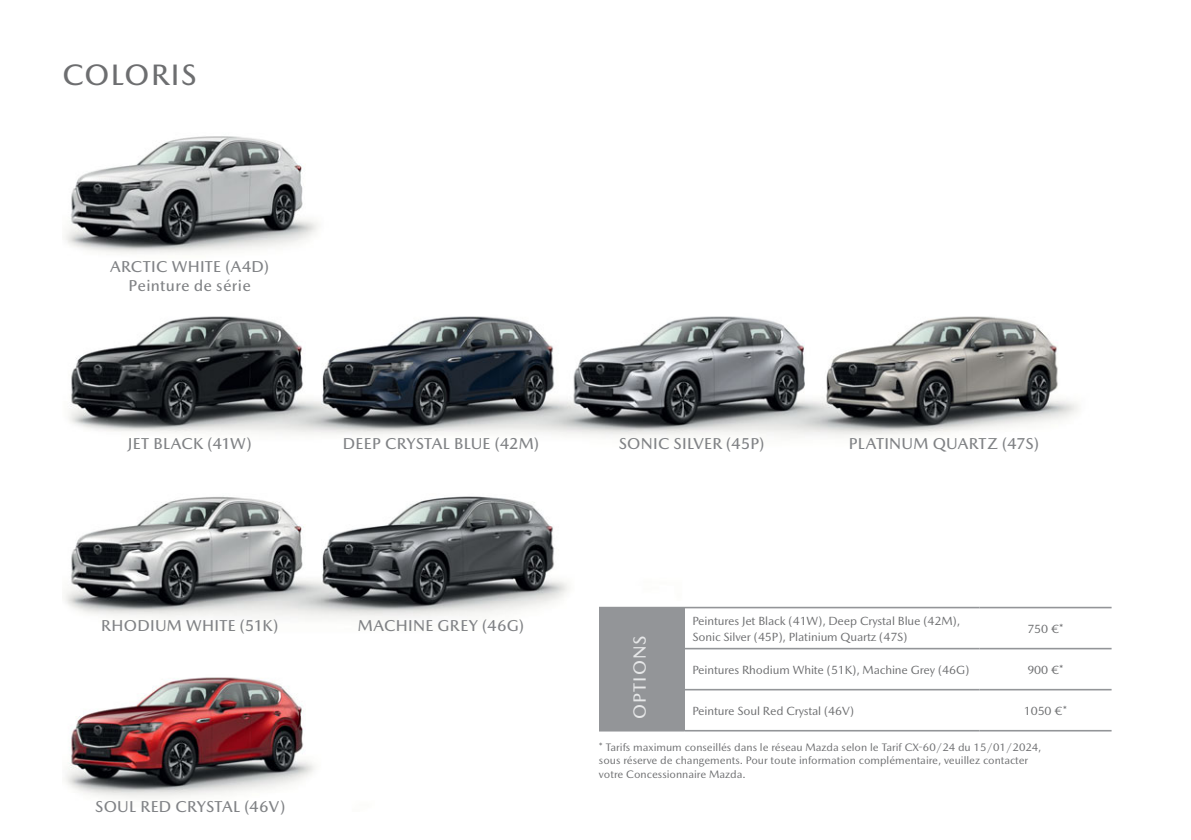
<style>
.page{position:relative;width:1191px;height:840px;background:#fff}
.page>*{position:absolute;margin:0;border:0;box-sizing:border-box;transform-origin:0 0}
.t1{font:500 30px "Mazda Type Cyrillic";letter-spacing:.05em;color:#6d6e70}
.t2{font:500 18px "Mazda Type Cyrillic";letter-spacing:.065em;color:#e6e7e8}
.t3{font:500 16px/19.2px "Mazda Type Cyrillic";letter-spacing:.02em;color:#808285;text-align:center}
.t4{font:12px/16px "Mazda Type Cyrillic";letter-spacing:-.01em;color:#6d6e70}
.t5{font:11px/13.2px "Mazda Type Cyrillic";color:#6d6e70}
</style>
<div class="page">
<img style="left:65px;top:136px;width:1046px;height:663px">
<div style="left:599px;top:607px;width:85px;height:123px;background:#939598"></div>
<hr style="left:684px;top:729px;width:295px;height:2px;background:#939598">
<hr style="left:979px;top:688px;width:132px;height:2px;background:#939598">
<hr style="left:599px;top:606px;width:85px;height:2px;background:#939598">
<hr style="left:684px;top:688px;width:295px;height:2px;background:#939598">
<hr style="left:599px;top:729px;width:85px;height:2px;background:#939598">
<hr style="left:979px;top:729px;width:132px;height:2px;background:#939598">
<hr style="left:684px;top:606px;width:295px;height:2px;background:#939598">
<hr style="left:684px;top:647px;width:295px;height:2px;background:#939598">
<hr style="left:979px;top:606px;width:132px;height:2px;background:#939598">
<hr style="left:979px;top:647px;width:132px;height:2px;background:#939598">
<h1 class="t1" style="left:62px;top:64px;width:135px">COLORIS</h1>
<h3 class="t3" style="left:110px;top:258px;width:160px">ARCTIC WHITE (A4D)<br>Peinture de série</h3>
<h3 class="t3" style="left:128px;top:436px;width:125px">JET BLACK (41W)</h3>
<h3 class="t3" style="left:343px;top:436px;width:198px">DEEP CRYSTAL BLUE (42M)</h3>
<h3 class="t3" style="left:619px;top:436px;width:147px">SONIC SILVER (45P)</h3>
<h3 class="t3" style="left:849px;top:436px;width:191px">PLATINUM QUARTZ (47S)</h3>
<h3 class="t3" style="left:101px;top:617px;width:179px">RHODIUM WHITE (51K)</h3>
<h3 class="t3" style="left:358px;top:617px;width:168px">MACHINE GREY (46G)</h3>
<h3 class="t3" style="left:95px;top:797px;width:191px">SOUL RED CRYSTAL (46V)</h3>
<h2 class="t2" style="left:633px;top:719px;width:85px;rotate:-90deg">OPTIONS</h2>
<p class="t4" style="left:692px;top:613px;width:269px">Peintures Jet Black (41W), Deep Crystal Blue (42M),<br>Sonic Silver (45P), Platinium Quartz (47S)</p>
<p class="t4" style="left:1027px;top:621px;width:38px">750 €*</p>
<p class="t4" style="left:692px;top:662px;width:278px">Peintures Rhodium White (51K), Machine Grey (46G)</p>
<p class="t4" style="left:1027px;top:662px;width:38px">900 €*</p>
<p class="t4" style="left:692px;top:703px;width:163px">Peinture Soul Red Crystal (46V)</p>
<p class="t4" style="left:1024px;top:703px;width:45px">1050 €*</p>
<p class="t5" style="left:599px;top:741px;width:444px">* Tarifs maximum conseillés dans le réseau Mazda selon le Tarif CX-60/24 du 15/01/2024, sous réserve de changements. Pour toute information complémentaire, veuillez contacter votre Concessionnaire Mazda.</p>
</div>
